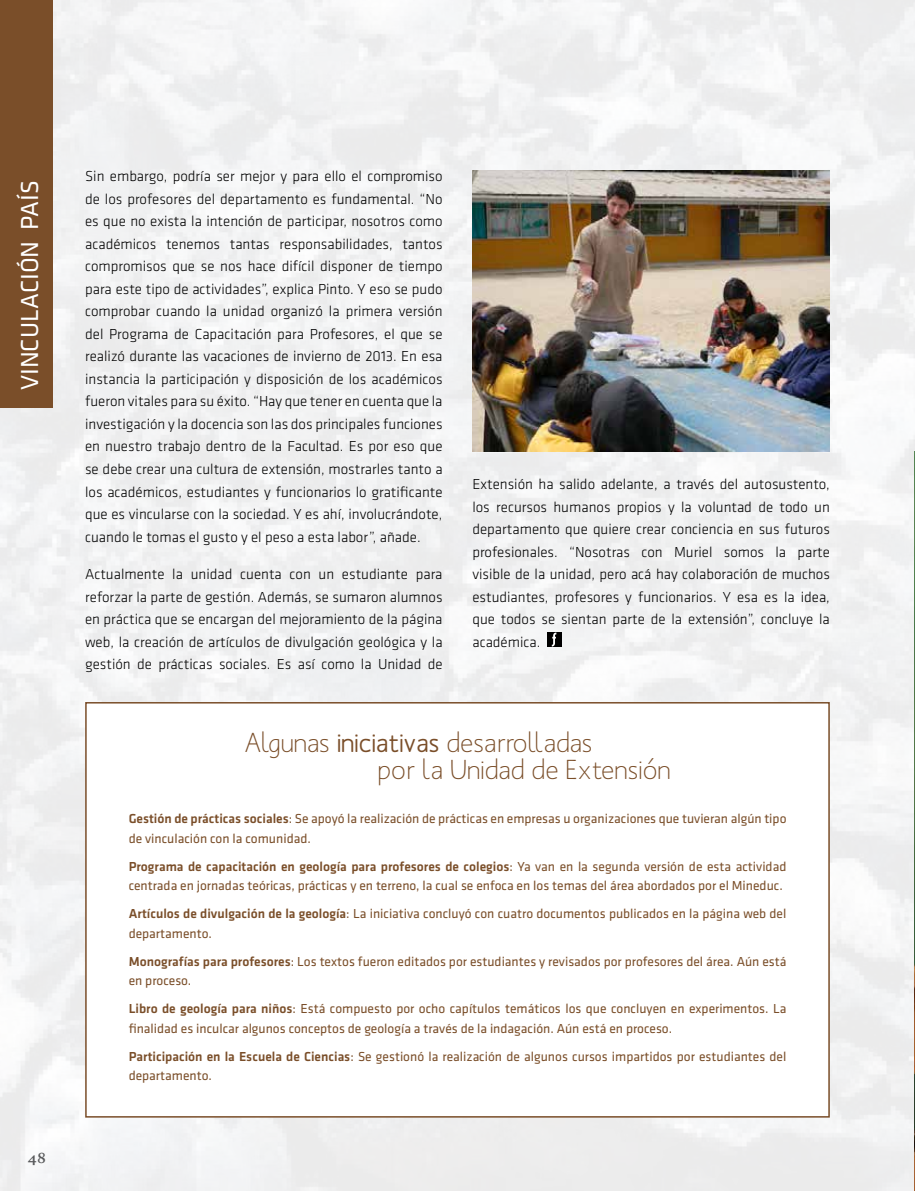
<style>
.page{position:relative;width:915px;height:1191px;background:#fff}
.page>*{position:absolute;margin:0;border:0;box-sizing:border-box;transform-origin:0 0}
.t1{font:27.15px "Mank Sans";color:#7a4e29}
.t2{font:25.5px "Klavika";color:#fff}
.t3{font:300 15px/22.5px "Klavika";color:#000;text-align:justify}
.t4{font:600 15px "Prensa";color:#58595b}
.t5{font:13.5px/19.5px "Klavika";color:#7a4e29}
.s1{font-weight:500}
</style>
<div class="page">
<img style="left:0;top:0;width:914px;height:1191px">
<div style="left:0;top:0;width:53px;height:407px;background:#7a4e29"></div>
<img style="left:472px;top:170px;width:357px;height:281px">
<div style="left:547px;top:632px;width:14px;height:14px;background:#000"></div>
<svg style="left:551px;top:632px;width:5px;height:14px"></svg>
<div style="left:85px;top:702px;width:744px;height:415px;background:#fff;border:2px solid #7a4e29"></div>
<hr style="left:914px;top:400px;width:1px;height:37px;background:#edb626">
<img style="left:914px;top:452px;width:1px;height:739px">
<h2 class="t2" style="left:16px;top:390px;width:212px;rotate:-90deg">VINCULACIÓN PAÍS</h2>
<p class="t3" style="left:85px;top:165px;width:359px">Sin embargo, podría ser mejor y para ello el compromiso de los profesores del departamento es fundamental. “No es que no exista la intención de participar, nosotros como académicos tenemos tantas responsabilidades, tantos compromisos que se nos hace difícil disponer de tiempo para este tipo de actividades”, explica Pinto. Y eso se pudo comprobar cuando la unidad organizó la primera versión del Programa de Capacitación para Profesores, el que se realizó durante las vacaciones de invierno de 2013. En esa instancia la participación y disposición de los académicos fueron vitales para su éxito. “Hay que tener en cuenta que la investigación y la docencia son las dos principales funciones en nuestro trabajo dentro de la Facultad. Es por eso que se debe crear una cultura de extensión, mostrarles tanto a los académicos, estudiantes y funcionarios lo gratificante que es vincularse con la sociedad. Y es ahí, involucrándote, cuando le tomas el gusto y el peso a esta labor”, añade.</p>
<p class="t3" style="left:85px;top:563px;width:359px">Actualmente la unidad cuenta con un estudiante para reforzar la parte de gestión. Además, se sumaron alumnos en práctica que se encargan del mejoramiento de la página web, la creación de artículos de divulgación geológica y la gestión de prácticas sociales. Es así como la Unidad de</p>
<p class="t3" style="left:472px;top:473px;width:359px">Extensión ha salido adelante, a través del autosustento, los recursos humanos propios y la voluntad de todo un departamento que quiere crear conciencia en sus futuros profesionales. “Nosotras con Muriel somos la parte visible de la unidad, pero acá hay colaboración de muchos estudiantes, profesores y funcionarios. Y esa es la idea, que todos se sientan parte de la extensión”, concluye la académica.</p>
<p class="t1" style="left:244px;top:725px;width:350px">Algunas <span class="s1">iniciativas</span> desarrolladas</p>
<p class="t1" style="left:377px;top:753px;width:294px">por la Unidad de Extensión</p>
<p class="t4" style="left:28px;top:1148px;width:20px">48</p>
<p class="t5" style="left:129px;top:809px;width:659px"><span class="s1">Gestión de prácticas sociales</span>: Se apoyó la realización de prácticas en empresas u organizaciones que tuvieran algún tipo de vinculación con la comunidad.</p>
<p class="t5" style="left:129px;top:857px;width:659px"><span class="s1">Programa de capacitación en geología para profesores de colegios</span>: Ya van en la segunda versión de esta actividad centrada en jornadas teóricas, prácticas y en terreno, la cual se enfoca en los temas del área abordados por el Mineduc.</p>
<p class="t5" style="left:129px;top:904px;width:659px"><span class="s1">Artículos de divulgación de la geología</span>: La iniciativa concluyó con cuatro documentos publicados en la página web del departamento.</p>
<p class="t5" style="left:129px;top:952px;width:659px"><span class="s1">Monografías para profesores</span>: Los textos fueron editados por estudiantes y revisados por profesores del área. Aún está en proceso.</p>
<p class="t5" style="left:129px;top:999px;width:659px"><span class="s1">Libro de geología para niños</span>: Está compuesto por ocho capítulos temáticos los que concluyen en experimentos. La finalidad es inculcar algunos conceptos de geología a través de la indagación. Aún está en proceso.</p>
<p class="t5" style="left:129px;top:1047px;width:659px"><span class="s1">Participación en la Escuela de Ciencias</span>: Se gestionó la realización de algunos cursos impartidos por estudiantes del departamento.</p>
</div>
